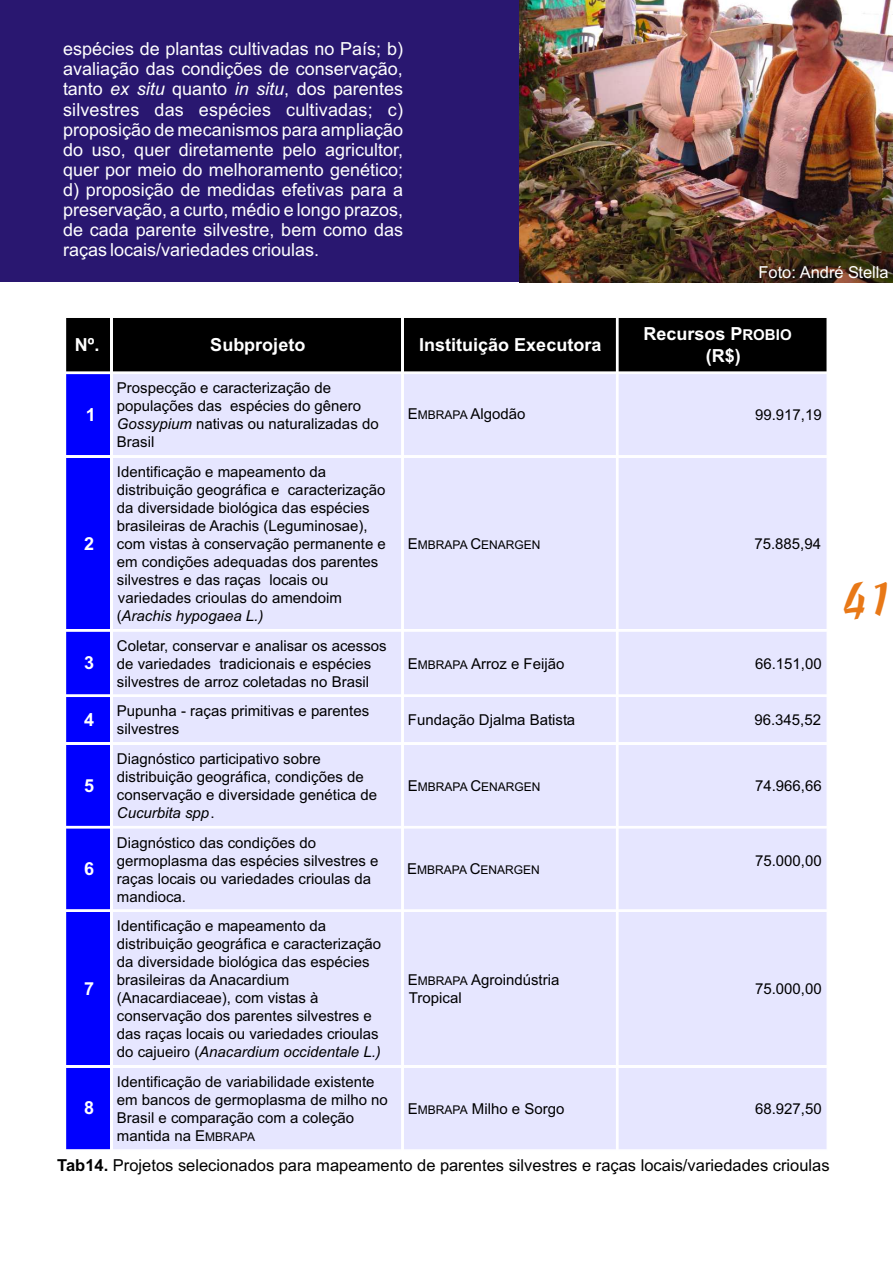
<style>
.page{position:relative;width:894px;height:1263px;background:#fff}
.page>*{position:absolute;margin:0;border:0;box-sizing:border-box;transform-origin:0 0}
.t1{font:45px "Freehand 471 BT";color:#e87817}
.t2{font:18px/20.1px "Arial";color:#fff;text-align:justify}
.t3{font:700 18px/21.6px "Arial";color:#fff}
.t4{font:16.5px "Arial";color:#000}
.t5{font:16.5px "Arial";color:#fff}
.t6{font:15px/18px "Arial";color:#000}
.t7{font:12px "Arial";color:#000}
.s1{font-style:italic}
.s2{font-size:15px}
.s3{font-size:12px}
.s4{font-weight:700}
</style>
<div class="page">
<div style="left:0;top:0;width:893px;height:282px;background:#291770"></div>
<img style="left:519px;top:0;width:374px;height:282px">
<div style="left:65px;top:316px;width:47px;height:57px;background:#000"></div>
<div style="left:112px;top:316px;width:291px;height:57px;background:#000"></div>
<div style="left:403px;top:316px;width:214px;height:57px;background:#000"></div>
<div style="left:617px;top:316px;width:211px;height:57px;background:#000"></div>
<div style="left:65px;top:373px;width:47px;height:84px;background:#00f"></div>
<div style="left:112px;top:373px;width:291px;height:84px;background:#e6e6ff"></div>
<div style="left:403px;top:373px;width:214px;height:84px;background:#e6e6ff"></div>
<div style="left:617px;top:373px;width:211px;height:84px;background:#e6e6ff"></div>
<div style="left:65px;top:457px;width:47px;height:173px;background:#00f"></div>
<div style="left:112px;top:457px;width:291px;height:173px;background:#e6e6ff"></div>
<div style="left:403px;top:457px;width:214px;height:173px;background:#e6e6ff"></div>
<div style="left:617px;top:457px;width:211px;height:173px;background:#e6e6ff"></div>
<div style="left:65px;top:630px;width:47px;height:66px;background:#00f"></div>
<div style="left:112px;top:630px;width:291px;height:66px;background:#e6e6ff"></div>
<div style="left:403px;top:630px;width:214px;height:66px;background:#e6e6ff"></div>
<div style="left:617px;top:630px;width:211px;height:66px;background:#e6e6ff"></div>
<div style="left:65px;top:696px;width:47px;height:48px;background:#00f"></div>
<div style="left:112px;top:696px;width:291px;height:48px;background:#e6e6ff"></div>
<div style="left:403px;top:696px;width:214px;height:48px;background:#e6e6ff"></div>
<div style="left:617px;top:696px;width:211px;height:48px;background:#e6e6ff"></div>
<div style="left:65px;top:744px;width:47px;height:83px;background:#00f"></div>
<div style="left:112px;top:744px;width:291px;height:83px;background:#e6e6ff"></div>
<div style="left:403px;top:744px;width:214px;height:83px;background:#e6e6ff"></div>
<div style="left:617px;top:744px;width:211px;height:83px;background:#e6e6ff"></div>
<div style="left:65px;top:827px;width:47px;height:84px;background:#00f"></div>
<div style="left:112px;top:827px;width:291px;height:84px;background:#e6e6ff"></div>
<div style="left:403px;top:827px;width:214px;height:84px;background:#e6e6ff"></div>
<div style="left:617px;top:827px;width:211px;height:84px;background:#e6e6ff"></div>
<div style="left:65px;top:911px;width:47px;height:155px;background:#00f"></div>
<div style="left:112px;top:911px;width:291px;height:155px;background:#e6e6ff"></div>
<div style="left:403px;top:911px;width:214px;height:155px;background:#e6e6ff"></div>
<div style="left:617px;top:911px;width:211px;height:155px;background:#e6e6ff"></div>
<div style="left:65px;top:1066px;width:47px;height:85px;background:#00f"></div>
<div style="left:112px;top:1066px;width:291px;height:85px;background:#e6e6ff"></div>
<div style="left:403px;top:1066px;width:214px;height:85px;background:#e6e6ff"></div>
<div style="left:617px;top:1066px;width:211px;height:85px;background:#e6e6ff"></div>
<hr style="left:64px;top:316px;width:765px;height:1px;background:#fff">
<hr style="left:64px;top:317px;width:765px;height:1px;background:#fff">
<hr style="left:64px;top:372px;width:765px;height:1px;background:#fff">
<hr style="left:64px;top:373px;width:765px;height:1px;background:#fff">
<hr style="left:64px;top:456px;width:765px;height:1px;background:#fff">
<hr style="left:64px;top:457px;width:765px;height:1px;background:#fff">
<hr style="left:64px;top:629px;width:765px;height:1px;background:#fff">
<hr style="left:64px;top:630px;width:765px;height:1px;background:#fff">
<hr style="left:64px;top:631px;width:765px;height:1px;background:#fff">
<hr style="left:64px;top:695px;width:765px;height:1px;background:#fff">
<hr style="left:64px;top:696px;width:765px;height:1px;background:#fff">
<hr style="left:64px;top:743px;width:765px;height:1px;background:#fff">
<hr style="left:64px;top:744px;width:765px;height:1px;background:#fff">
<hr style="left:64px;top:826px;width:765px;height:1px;background:#fff">
<hr style="left:64px;top:827px;width:765px;height:1px;background:#fff">
<hr style="left:64px;top:828px;width:765px;height:1px;background:#fff">
<hr style="left:64px;top:910px;width:765px;height:1px;background:#fff">
<hr style="left:64px;top:911px;width:765px;height:1px;background:#fff">
<hr style="left:64px;top:1065px;width:765px;height:1px;background:#fff">
<hr style="left:64px;top:1066px;width:765px;height:1px;background:#fff">
<hr style="left:64px;top:1067px;width:765px;height:1px;background:#fff">
<hr style="left:64px;top:1150px;width:765px;height:1px;background:#fff">
<hr style="left:65px;top:316px;width:1px;height:836px;background:#fff">
<hr style="left:111px;top:316px;width:1px;height:836px;background:#fff">
<hr style="left:112px;top:316px;width:1px;height:836px;background:#fff">
<hr style="left:402px;top:316px;width:1px;height:836px;background:#fff">
<hr style="left:403px;top:316px;width:1px;height:836px;background:#fff">
<hr style="left:616px;top:316px;width:1px;height:836px;background:#fff">
<hr style="left:617px;top:316px;width:1px;height:836px;background:#fff">
<hr style="left:618px;top:316px;width:1px;height:836px;background:#fff">
<hr style="left:827px;top:316px;width:1px;height:836px;background:#fff">
<p class="t2" style="left:63px;top:41px;width:342px">espécies de plantas cultivadas no País; b) avaliação das condições de conservação, tanto <span class="s1">ex situ</span> quanto <span class="s1">in situ</span>, dos parentes silvestres das espécies cultivadas; c) proposição de mecanismos para ampliação do uso, quer diretamente pelo agricultor, quer por meio do melhoramento genético; d) proposição de medidas efetivas para a preservação, a curto, médio e longo prazos, de cada parente silvestre, bem como das raças locais/variedades crioulas.</p>
<p class="t5" style="left:758px;top:266px;width:132px">Foto: André Stella</p>
<p class="t3" style="left:75px;top:336px;width:26px">Nº.</p>
<p class="t3" style="left:210px;top:336px;width:96px">Subprojeto</p>
<p class="t3" style="left:419px;top:336px;width:184px">Instituição Executora</p>
<p class="t3" style="left:706px;top:325px;width:87px;text-indent:-62px">Recursos P<span class="s2">ROBIO </span>(R$)</p>
<p class="t3" style="left:86px;top:405px;width:12px">1</p>
<p class="t6" style="left:117px;top:381px;width:263px">Prospecção e caracterização de populações das espécies do gênero<br><span class="s1">Gossypium</span> nativas ou naturalizadas do<br>Brasil</p>
<p class="t6" style="left:408px;top:406px;width:119px">E<span class="s3">MBRAPA</span> Algodão</p>
<p class="t6" style="left:755px;top:408px;width:68px">99.917,19</p>
<p class="t3" style="left:84px;top:534px;width:12px">2</p>
<p class="t6" style="left:117px;top:464px;width:271px">Identificação e mapeamento da distribuição geográfica e caracterização da diversidade biológica das espécies brasileiras de Arachis (Leguminosae), com vistas à conservação permanente e em condições adequadas dos parentes silvestres e das raças locais ou variedades crioulas do amendoim (<span class="s1">Arachis hypogaea L.)</span></p>
<p class="t7" style="left:408px;top:540px;width:134px"><span class="s2">E</span>MBRAPA <span class="s2">C</span>ENARGEN</p>
<p class="t6" style="left:754px;top:536px;width:68px">75.885,94</p>
<p class="t3" style="left:84px;top:654px;width:12px">3</p>
<p class="t6" style="left:117px;top:638px;width:271px">Coletar, conservar e analisar os acessos de variedades tradicionais e espécies silvestres de arroz coletadas no Brasil</p>
<p class="t6" style="left:408px;top:656px;width:158px">E<span class="s3">MBRAPA</span> Arroz e Feijão</p>
<p class="t6" style="left:755px;top:656px;width:68px">66.151,00</p>
<p class="t3" style="left:84px;top:710px;width:12px">4</p>
<p class="t6" style="left:117px;top:703px;width:254px">Pupunha - raças primitivas e parentes silvestres</p>
<p class="t6" style="left:408px;top:712px;width:169px">Fundação Djalma Batista</p>
<p class="t6" style="left:754px;top:712px;width:68px">96.345,52</p>
<p class="t3" style="left:84px;top:776px;width:12px">5</p>
<p class="t6" style="left:117px;top:751px;width:262px">Diagnóstico participativo sobre distribuição geográfica, condições de conservação e diversidade genética de<br><span class="s1">Cucurbita spp</span>.</p>
<p class="t7" style="left:408px;top:782px;width:134px"><span class="s2">E</span>MBRAPA <span class="s2">C</span>ENARGEN</p>
<p class="t6" style="left:755px;top:778px;width:68px">74.966,66</p>
<p class="t3" style="left:84px;top:860px;width:12px">6</p>
<p class="t6" style="left:117px;top:835px;width:263px">Diagnóstico das condições do germoplasma das espécies silvestres e raças locais ou variedades crioulas da mandioca.</p>
<p class="t7" style="left:407px;top:866px;width:134px"><span class="s2">E</span>MBRAPA <span class="s2">C</span>ENARGEN</p>
<p class="t6" style="left:755px;top:853px;width:68px">75.000,00</p>
<p class="t3" style="left:84px;top:979px;width:12px">7</p>
<p class="t6" style="left:117px;top:918px;width:266px">Identificação e mapeamento da distribuição geográfica e caracterização da diversidade biológica das espécies brasileiras da Anacardium (Anacardiaceae), com vistas à conservação dos parentes silvestres e das raças locais ou variedades crioulas do cajueiro (<span class="s1">Anacardium occidentale L.)</span></p>
<p class="t6" style="left:408px;top:972px;width:153px">E<span class="s3">MBRAPA</span> Agroindústria<br>Tropical</p>
<p class="t6" style="left:755px;top:981px;width:68px">75.000,00</p>
<p class="t3" style="left:84px;top:1099px;width:12px">8</p>
<p class="t6" style="left:117px;top:1074px;width:272px">Identificação de variabilidade existente em bancos de germoplasma de milho no<br>Brasil e comparação com a coleção mantida na E<span class="s3">MBRAPA</span></p>
<p class="t6" style="left:408px;top:1101px;width:158px">E<span class="s3">MBRAPA</span> Milho e Sorgo</p>
<p class="t6" style="left:755px;top:1101px;width:68px">68.927,50</p>
<p class="t4" style="left:57px;top:1159px;width:774px"><span class="s4">Tab14.</span> Projetos selecionados para mapeamento de parentes silvestres e raças locais/variedades crioulas</p>
<h1 class="t1" style="left:843px;top:581px;width:52px">41</h1>
</div>
